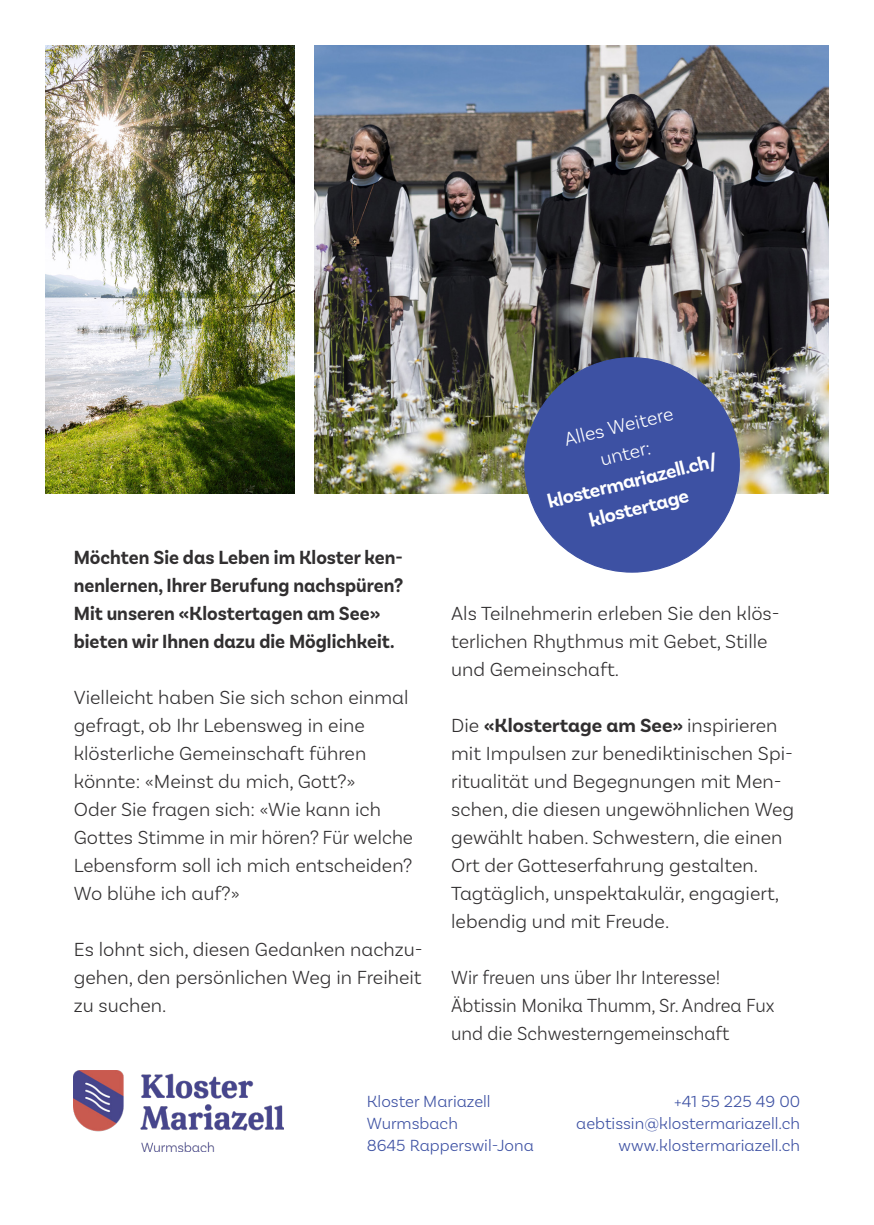
<style>
.page{position:relative;width:874px;height:1225px;background:#fff}
.page>*{position:absolute;margin:0;border:0;box-sizing:border-box;transform-origin:0 0}
.Lauftext_blau{font:300 20px/28px "Basic Sans Alt";color:#312f30}
.Lauftext_blau-2{font:700 20px/28px "Basic Sans Alt";color:#312f30;scale:.95 1}
.Lauftext_blau-3{font:300 20px/28px "Basic Sans Alt";color:#312f30;scale:.94 1}
.t1{font:700 20px/28px "Basic Sans Alt";color:#fff;text-align:center}
.t2{font:300 20px/28px "Basic Sans Alt";color:#fff;text-align:center}
.t3{font:300 17px/22px "Basic Sans Alt";color:#3d51a3;text-align:right}
.s1{font-weight:700}
</style>
<div class="page">
<img style="left:74px;top:1070px;width:209px;height:81px">
<img style="left:499px;top:45px;width:329px;height:448px">
<img style="left:45px;top:45px;width:454px;height:449px">
<div style="left:524px;top:358px;width:215px;height:214px;background:#3d51a3;border-radius:50%"></div>
<img style="left:45px;top:46px;width:249px;height:447px">
<p class="Lauftext_blau-2" style="left:74px;top:543px;width:348px">Möchten Sie das Leben im Kloster ken&shy;nenlernen, Ihrer Berufung nachspüren?<br>Mit unseren «Klostertagen am See» bieten wir Ihnen dazu die Möglichkeit.</p>
<p class="Lauftext_blau" style="left:74px;top:683px;width:340px">Vielleicht haben Sie sich schon einmal gefragt, ob Ihr Lebensweg in eine klösterliche Gemeinschaft führen könnte: «Meinst du mich, Gott?»<br>Oder Sie fragen sich: «Wie kann ich Gottes Stimme in mir hören? Für welche Lebensform soll ich mich entscheiden?<br>Wo blühe ich auf?»</p>
<p class="Lauftext_blau" style="left:74px;top:935px;width:350px;text-align:justify">Es lohnt sich, diesen Gedanken nachzu&shy;gehen, den persönlichen Weg in Freiheit zu suchen.</p>
<p class="t2" style="left:560px;top:426px;width:113px;rotate:-14deg">Alles Weitere unter:</p>
<p class="t1" style="left:544px;top:488px;width:176px;rotate:-14deg">klostermariazell.ch/ klostertage</p>
<p class="Lauftext_blau" style="left:451px;top:599px;width:330px">Als Teilnehmerin erleben Sie den klös&shy;terlichen Rhythmus mit Gebet, Stille und Gemeinschaft.</p>
<p class="Lauftext_blau" style="left:451px;top:711px;width:344px">Die <span class="s1">«Klostertage am See»</span> inspirieren mit Impulsen zur benediktinischen Spi&shy;ritualität und Begegnungen mit Men&shy;schen, die diesen ungewöhnlichen Weg gewählt haben. Schwestern, die einen Ort der Gotteserfahrung gestalten.<br>Tagtäglich, unspektakulär, engagiert, lebendig und mit Freude.</p>
<p class="Lauftext_blau-3" style="left:451px;top:963px;width:345px">Wir freuen uns über Ihr Interesse!<br>Äbtissin Monika Thumm, Sr. Andrea Fux und die Schwesterngemeinschaft</p>
<p class="t3" style="left:366px;top:1090px;width:168px;text-align:left">Kloster Mariazell<br>Wurmsbach<br>8645 Rapperswil-Jona</p>
<p class="t3" style="left:576px;top:1090px;width:225px">+41 55 225 49 00 aebtissin@klostermariazell.ch www.klostermariazell.ch</p>
</div>
